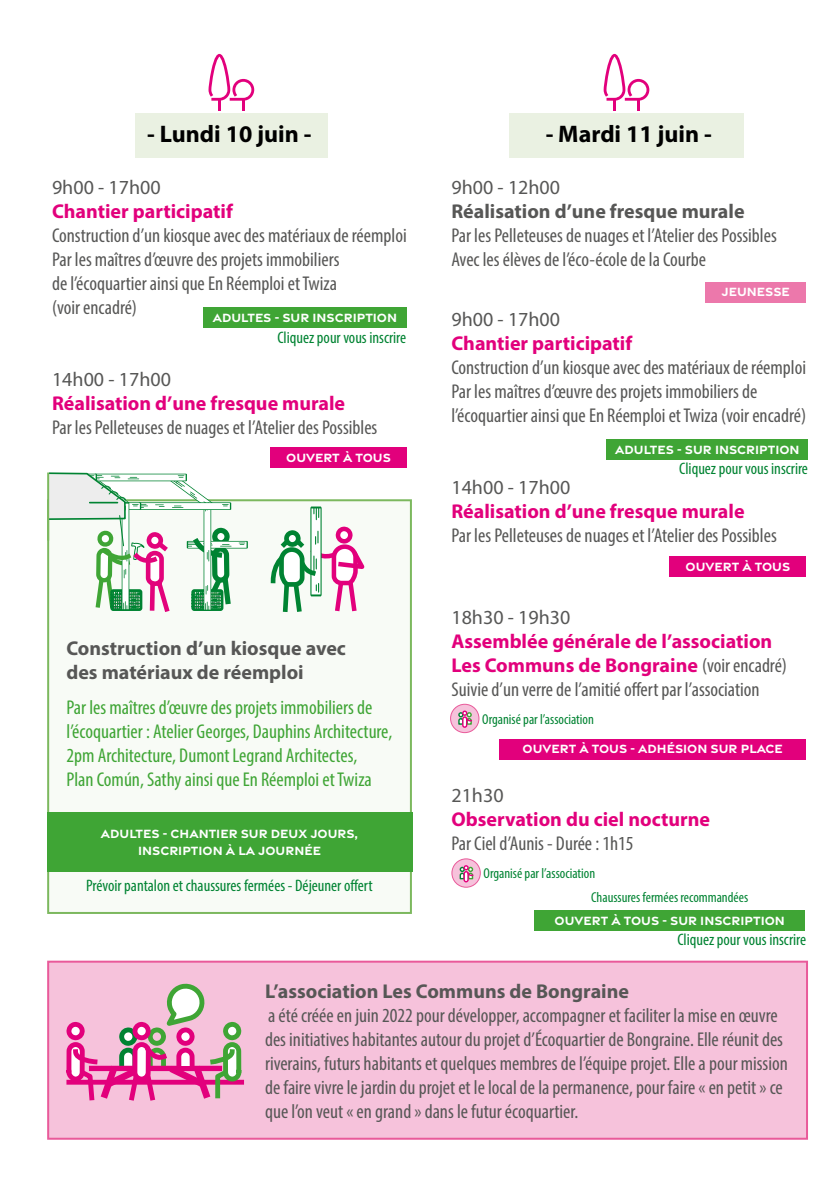
<style>
.page{position:relative;width:840px;height:1191px;background:#fff}
.page>*{position:absolute;margin:0;border:0;box-sizing:border-box;transform-origin:0 0}
.t1{font:700 24px "Myriad Pro";color:#000}
.t2{font:condensed 20px/24px "Myriad Pro";color:#575756}
.t3{font:condensed 20px/24px "Myriad Pro";color:#3fa535}
.t4{font:700 20px "Myriad Pro";color:#e2007c}
.t5{font:700 20px/24px "Myriad Pro";color:#575756}
.t6{font:20px "Myriad Pro";color:#575756}
.t7{font:condensed 16.6px "Myriad Pro";color:#008332}
.t8{font:condensed 14.4px "Myriad Pro";color:#008332}
.t9{font:700 12.8px/17.2px "Gravesend Sans";color:#fff;text-align:center}
.s1{font-weight:700;font-stretch:normal;color:#e2007c}
</style>
<div class="page">
<div style="left:135px;top:114px;width:192px;height:44px;background:#eaf1e2"></div>
<svg style="left:208px;top:54px;width:46px;height:56px"></svg>
<div style="left:509px;top:114px;width:234px;height:44px;background:#eaf1e2"></div>
<svg style="left:603px;top:54px;width:46px;height:56px"></svg>
<div style="left:270px;top:447px;width:136px;height:21px;background:#e2007c"></div>
<div style="left:705px;top:282px;width:100px;height:20px;background:#ec78ab"></div>
<div style="left:669px;top:556px;width:136px;height:20px;background:#e2007c"></div>
<div style="left:499px;top:739px;width:306px;height:20px;background:#e2007c"></div>
<div style="left:47px;top:499px;width:364px;height:415px;background:#f8fbf6;border:2px solid #7cb85e"></div>
<svg style="left:270px;top:506px;width:95px;height:106px"></svg>
<div style="left:47px;top:812px;width:365px;height:59px;background:#3fa535"></div>
<div style="left:47px;top:960px;width:760px;height:179px;background:#f6c2db;border:2px solid #e95a9a"></div>
<svg style="left:66px;top:983px;width:178px;height:118px"></svg>
<svg style="left:451px;top:859px;width:29px;height:28px"></svg>
<div style="left:451px;top:858px;width:29px;height:29px;border:1px solid #e95a9a;border-radius:50%"></div>
<svg style="left:458px;top:865px;width:16px;height:18px"></svg>
<div style="left:450px;top:704px;width:28px;height:28px;background:#f6c2db;border-radius:50%"></div>
<div style="left:450px;top:704px;width:29px;height:29px;border:1px solid #e95a9a;border-radius:50%"></div>
<svg style="left:458px;top:710px;width:14px;height:18px"></svg>
<div style="left:203px;top:307px;width:203px;height:21px;background:#3fa535"></div>
<div style="left:606px;top:439px;width:201px;height:20px;background:#3fa535"></div>
<div style="left:534px;top:910px;width:270px;height:20px;background:#3fa535"></div>
<div style="left:187px;top:541px;width:61px;height:7px;background:#8bc6a1"></div>
<svg style="left:49px;top:472px;width:197px;height:139px"></svg>
<hr style="left:47px;top:472px;width:2px;height:68px;background:#7cb85e">
<p class="t1" style="left:147px;top:118px;width:166px">- Lundi 10 juin -</p>
<p class="t6" style="left:52px;top:175px;width:110px">9h00 - 17h00</p>
<p class="t4" style="left:52px;top:198px;width:182px">Chantier participatif</p>
<p class="t2" style="left:52px;top:223px;width:356px">Construction d’un kiosque avec des matériaux de réemploi Par les maîtres d’œuvre des projets immobiliers<br>de l’écoquartier ainsi que En Réemploi et Twiza<br>(voir encadré)</p>
<p class="t9" style="left:213px;top:308px;width:186px">ADULTES - SUR INSCRIPTION</p>
<p class="t7" style="left:277px;top:327px;width:130px">Cliquez pour vous inscrire</p>
<p class="t6" style="left:52px;top:367px;width:120px">14h00 - 17h00</p>
<p class="t4" style="left:52px;top:390px;width:294px">Réalisation d’une fresque murale</p>
<p class="t2" style="left:52px;top:415px;width:327px">Par les Pelleteuses de nuages et l’Atelier des Possibles</p>
<p class="t9" style="left:286px;top:448px;width:106px">OUVERT À TOUS</p>
<p class="t5" style="left:66px;top:635px;width:281px">Construction d’un kiosque avec des matériaux de réemploi</p>
<p class="t3" style="left:66px;top:695px;width:327px">Par les maîtres d’œuvre des projets immobiliers de l’écoquartier : Atelier Georges, Dauphins Architecture, 2pm Architecture, Dumont Legrand Architectes,<br>Plan Común, Sathy ainsi que En Réemploi et Twiza</p>
<p class="t9" style="left:101px;top:824px;width:258px">ADULTES - CHANTIER SUR DEUX JOURS,<br>INSCRIPTION À LA JOURNÉE</p>
<p class="t7" style="left:86px;top:875px;width:288px">Prévoir pantalon et chaussures fermées - Déjeuner offert</p>
<p class="t1" style="left:545px;top:118px;width:167px">- Mardi 11 juin -</p>
<p class="t6" style="left:451px;top:175px;width:110px">9h00 - 12h00</p>
<p class="t5" style="left:451px;top:198px;width:294px">Réalisation d’une fresque murale</p>
<p class="t2" style="left:451px;top:223px;width:327px">Par les Pelleteuses de nuages et l’Atelier des Possibles<br>Avec les élèves de l’éco-école de la Courbe</p>
<p class="t9" style="left:721px;top:283px;width:70px">JEUNESSE</p>
<p class="t6" style="left:451px;top:307px;width:110px">9h00 - 17h00</p>
<p class="t4" style="left:451px;top:330px;width:182px">Chantier participatif</p>
<p class="t2" style="left:451px;top:355px;width:356px">Construction d’un kiosque avec des matériaux de réemploi<br>Par les maîtres d’œuvre des projets immobiliers de l’écoquartier ainsi que En Réemploi et Twiza (voir encadré)</p>
<p class="t9" style="left:615px;top:440px;width:186px">ADULTES - SUR INSCRIPTION</p>
<p class="t7" style="left:679px;top:458px;width:130px">Cliquez pour vous inscrire</p>
<p class="t6" style="left:451px;top:475px;width:120px">14h00 - 17h00</p>
<p class="t4" style="left:451px;top:498px;width:294px">Réalisation d’une fresque murale</p>
<p class="t2" style="left:451px;top:523px;width:327px">Par les Pelleteuses de nuages et l’Atelier des Possibles</p>
<p class="t9" style="left:685px;top:557px;width:106px">OUVERT À TOUS</p>
<p class="t6" style="left:451px;top:605px;width:120px">18h30 - 19h30</p>
<p class="t2" style="left:451px;top:629px;width:337px"><span class="s1">Assemblée générale de l’association<br>Les Communs de Bongraine</span> (voir encadré)<br>Suivie d’un verre de l’amitié offert par l’association</p>
<p class="t8" style="left:482px;top:710px;width:113px">Organisé par l’association</p>
<p class="t9" style="left:522px;top:740px;width:261px">OUVERT À TOUS - ADHÉSION SUR PLACE</p>
<p class="t6" style="left:451px;top:783px;width:54px">21h30</p>
<p class="t4" style="left:451px;top:806px;width:260px">Observation du ciel nocturne</p>
<p class="t2" style="left:451px;top:831px;width:183px">Par Ciel d’Aunis - Durée : 1h15</p>
<p class="t8" style="left:483px;top:865px;width:113px">Organisé par l’association</p>
<p class="t8" style="left:591px;top:888px;width:158px">Chaussures fermées recommandées</p>
<p class="t9" style="left:554px;top:911px;width:232px">OUVERT À TOUS - SUR INSCRIPTION</p>
<p class="t7" style="left:677px;top:929px;width:130px">Cliquez pour vous inscrire</p>
<p class="t5" style="left:265px;top:978px;width:365px">L’association Les Communs de Bongraine</p>
<p class="t2" style="left:265px;top:1002px;width:524px">a été créée en juin 2022 pour développer, accompagner et faciliter la mise en œuvre des initiatives habitantes autour du projet d’Écoquartier de Bongraine. Elle réunit des riverains, futurs habitants et quelques membres de l’équipe projet. Elle a pour mission de faire vivre le jardin du projet et le local de la permanence, pour faire « en petit » ce que l’on veut « en grand » dans le futur écoquartier.</p>
</div>
